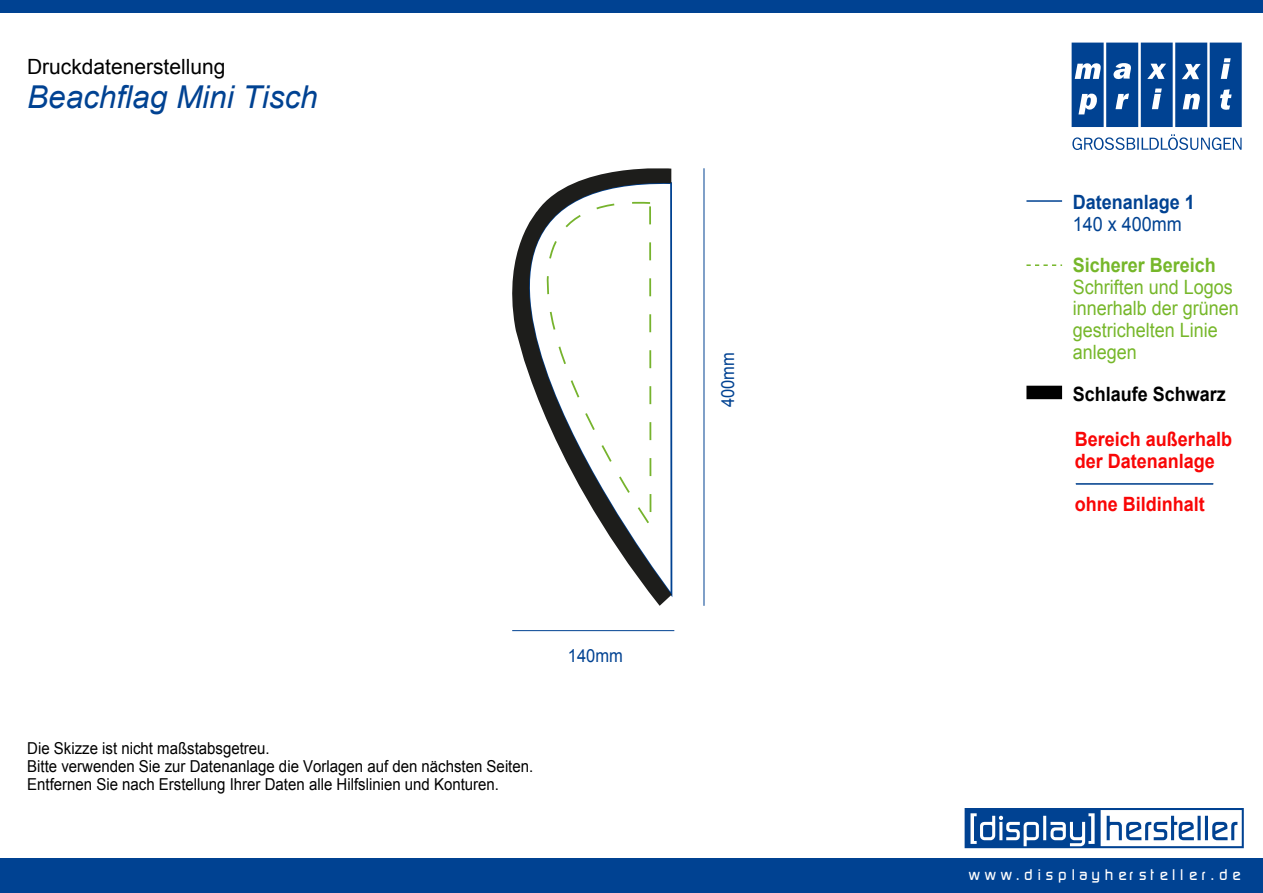
<style>
.page{position:relative;width:1263px;height:893px;background:#fff}
.page>*{position:absolute;margin:0;border:0;box-sizing:border-box;transform-origin:0 0}
.t1{font:italic 31.5px "Arial";color:#004292}
.t2{font:21px "Arial";color:#000}
.t3{font:19.65px/21.6px "Arial";color:#76b72a;scale:.91 1}
.t4{font:700 19.65px/21.6px "Arial";color:#f90606;scale:.91 1}
.t5{font:700 19.65px "Arial";color:#76b72a;scale:.91 1}
.t6{font:700 19.65px "Arial";color:#000;scale:.91 1}
.t7{font:700 19.65px "Arial";color:#004292;scale:.91 1}
.t8{font:19.65px "Arial";color:#004292;scale:.91 1}
.t9{font:18px "Arial";color:#004292;scale:.91 1}
.t10{font:16.5px/18px "Arial";color:#000;scale:.91 1}
.t11{font:500 15px "Dicot";letter-spacing:.33em;color:#fff}
</style>
<div class="page">
<div style="left:0;top:858px;width:1263px;height:35px;background:#004292"></div>
<div style="left:0;top:0;width:1263px;height:12px;background:#004292"></div>
<svg style="left:965px;top:808px;width:279px;height:40px"></svg>
<svg style="left:1071px;top:43px;width:171px;height:107px"></svg>
<svg style="left:1026px;top:264px;width:36px;height:2px"></svg>
<hr style="left:1026px;top:200px;width:36px;height:2px;background:#004292">
<svg style="left:559px;top:168px;width:113px;height:438px"></svg>
<svg style="left:512px;top:191px;width:140px;height:441px"></svg>
<hr style="left:512px;top:630px;width:162px;height:1px;background:#004292">
<hr style="left:704px;top:168px;width:1px;height:438px;background:#004292">
<div style="left:1026px;top:386px;width:36px;height:13px;background:#000"></div>
<hr style="left:1076px;top:483px;width:137px;height:2px;background:#004292">
<p class="t2" style="left:27px;top:52px;width:200px">Druckdatenerstellung</p>
<h1 class="t1" style="left:27px;top:77px;width:292px">Beachflag Mini Tisch</h1>
<p class="t10" style="left:27px;top:739px;width:558px">Die Skizze ist nicht maßstabsgetreu.<br>Bitte verwenden Sie zur Datenanlage die Vorlagen auf den nächsten Seiten.<br>Entfernen Sie nach Erstellung Ihrer Daten alle Hilfslinien und Konturen.</p>
<p class="t9" style="left:568px;top:643px;width:62px">140mm</p>
<p class="t9" style="left:716px;top:407px;width:62px;rotate:-90deg">400mm</p>
<p class="t7" style="left:1073px;top:189px;width:136px">Datenanlage 1</p>
<p class="t8" style="left:1073px;top:211px;width:121px">140 x 400mm</p>
<p class="t5" style="left:1073px;top:252px;width:159px">Sicherer Bereich</p>
<p class="t3" style="left:1073px;top:276px;width:184px">Schriften und Logos innerhalb der grünen gestrichelten Linie anlegen</p>
<p class="t6" style="left:1073px;top:381px;width:170px">Schlaufe Schwarz</p>
<p class="t4" style="left:1075px;top:429px;width:174px">Bereich außerhalb der Datenanlage</p>
<p class="t4" style="left:1075px;top:494px;width:144px">ohne Bildinhalt</p>
<p class="t11" style="left:969px;top:866px;width:273px">www.displayhersteller.de</p>
</div>
